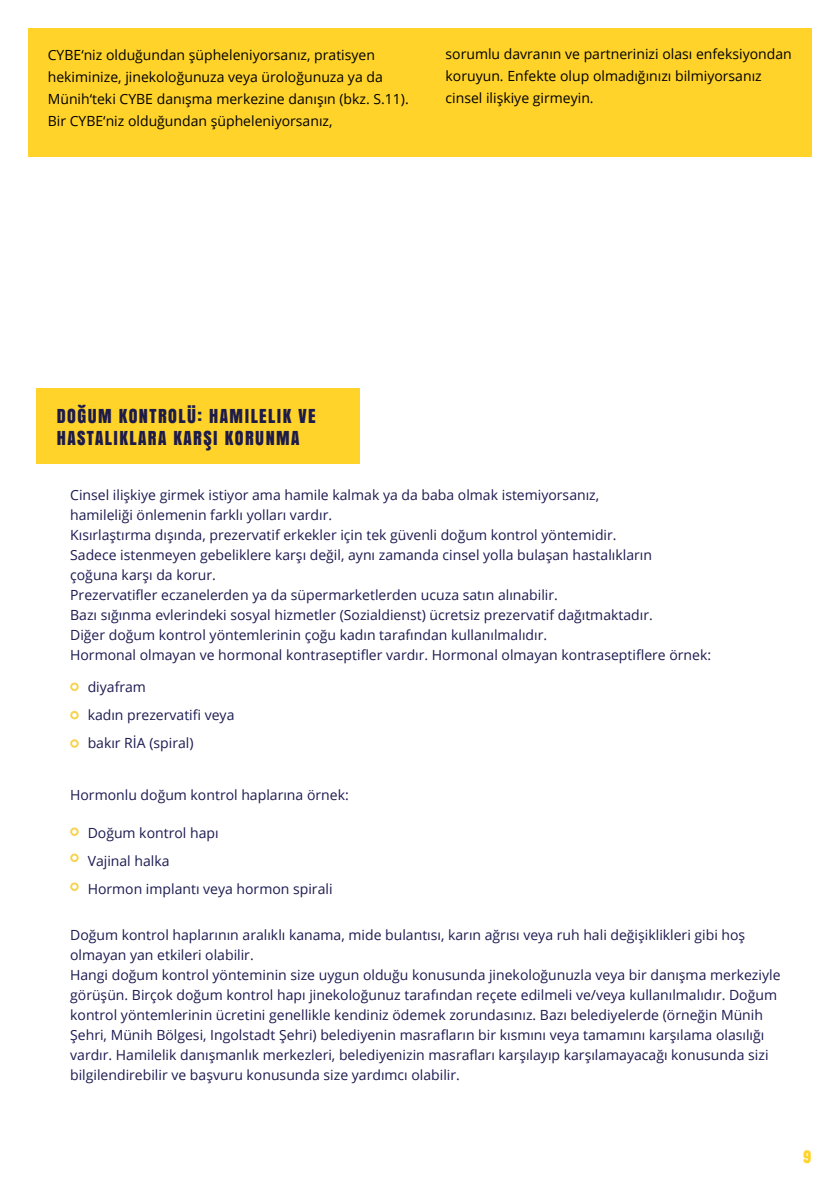
<style>
.page{position:relative;width:840px;height:1191px;background:#fff}
.page>*{position:absolute;margin:0;border:0;box-sizing:border-box;transform-origin:0 0}
.t1{font:18px "Anton";letter-spacing:.08em;color:#1d1b49}
.t2{font:16px "Anton";color:#ffd32a}
.t3{font:14px/20px "Open Sans";color:#1c1b51}
.t4{font:14px/22px "Open Sans";color:#000}
</style>
<div class="page">
<div style="left:28px;top:28px;width:783px;height:128px;background:#ffd32a"></div>
<div style="left:36px;top:388px;width:323px;height:76px;background:#ffd32a"></div>
<div style="left:70px;top:682px;width:9px;height:9px;border:2px solid #f8d352;border-radius:50%"></div>
<div style="left:70px;top:711px;width:9px;height:8px;border:2px solid #f8d352;border-radius:50%"></div>
<div style="left:70px;top:739px;width:9px;height:9px;border:2px solid #f8d352;border-radius:50%"></div>
<div style="left:70px;top:827px;width:9px;height:9px;border:2px solid #f8d352;border-radius:50%"></div>
<div style="left:70px;top:853px;width:9px;height:9px;border:2px solid #f8d352;border-radius:50%"></div>
<div style="left:70px;top:882px;width:9px;height:9px;border:2px solid #f8d352;border-radius:50%"></div>
<p class="t4" style="left:48px;top:44px;width:362px">CYBE‘niz olduğundan şüpheleniyorsanız, pratisyen hekiminize, jinekoloğunuza veya üroloğunuza ya da Münih‘teki CYBE danışma merkezine danışın (bkz. S.11).<br>Bir CYBE‘niz olduğundan şüpheleniyorsanız,</p>
<p class="t4" style="left:445px;top:43px;width:347px">sorumlu davranın ve partnerinizi olası enfeksiyondan koruyun. Enfekte olup olmadığınızı bilmiyorsanız cinsel ilişkiye girmeyin.</p>
<p class="t1" style="left:57px;top:401px;width:260px">DOĞUM KONTROLÜ: HAMILELIK VE</p>
<p class="t1" style="left:57px;top:423px;width:244px">HASTALIKLARA KARŞI KORUNMA</p>
<p class="t3" style="left:70px;top:484px;width:530px">Cinsel ilişkiye girmek istiyor ama hamile kalmak ya da baba olmak istemiyorsanız,</p>
<p class="t3" style="left:70px;top:504px;width:263px">hamileliği önlemenin farklı yolları vardır.</p>
<p class="t3" style="left:70px;top:524px;width:547px">Kısırlaştırma dışında, prezervatif erkekler için tek güvenli doğum kontrol yöntemidir.</p>
<p class="t3" style="left:70px;top:544px;width:583px">Sadece istenmeyen gebeliklere karşı değil, aynı zamanda cinsel yolla bulaşan hastalıkların</p>
<p class="t3" style="left:70px;top:564px;width:147px">çoğuna karşı da korur.</p>
<p class="t3" style="left:70px;top:584px;width:489px">Prezervatifler eczanelerden ya da süpermarketlerden ucuza satın alınabilir.</p>
<p class="t3" style="left:70px;top:604px;width:583px">Bazı sığınma evlerindeki sosyal hizmetler (Sozialdienst) ücretsiz prezervatif dağıtmaktadır.</p>
<p class="t3" style="left:70px;top:624px;width:478px">Diğer doğum kontrol yöntemlerinin çoğu kadın tarafından kullanılmalıdır.</p>
<p class="t3" style="left:70px;top:644px;width:642px">Hormonal olmayan ve hormonal kontraseptifler vardır. Hormonal olmayan kontraseptiflere örnek:</p>
<p class="t3" style="left:88px;top:676px;width:60px">diyafram</p>
<p class="t3" style="left:88px;top:704px;width:148px">kadın prezervatifi veya</p>
<p class="t3" style="left:88px;top:732px;width:107px">bakır RİA (spiral)</p>
<p class="t3" style="left:70px;top:784px;width:280px">Hormonlu doğum kontrol haplarına örnek:</p>
<p class="t3" style="left:88px;top:822px;width:132px">Doğum kontrol hapı</p>
<p class="t3" style="left:88px;top:850px;width:83px">Vajinal halka</p>
<p class="t3" style="left:88px;top:878px;width:246px">Hormon implantı veya hormon spirali</p>
<p class="t3" style="left:70px;top:924px;width:676px">Doğum kontrol haplarının aralıklı kanama, mide bulantısı, karın ağrısı veya ruh hali değişiklikleri gibi hoş olmayan yan etkileri olabilir.</p>
<p class="t3" style="left:70px;top:964px;width:711px">Hangi doğum kontrol yönteminin size uygun olduğu konusunda jinekoloğunuzla veya bir danışma merkeziyle görüşün. Birçok doğum kontrol hapı jinekoloğunuz tarafından reçete edilmeli ve/veya kullanılmalıdır. Doğum kontrol yöntemlerinin ücretini genellikle kendiniz ödemek zorundasınız. Bazı belediyelerde (örneğin Münih Şehri, Münih Bölgesi, Ingolstadt Şehri) belediyenin masrafların bir kısmını veya tamamını karşılama olasılığı vardır. Hamilelik danışmanlık merkezleri, belediyenizin masrafları karşılayıp karşılamayacağı konusunda sizi bilgilendirebilir ve başvuru konusunda size yardımcı olabilir.</p>
<p class="t2" style="left:802px;top:1143px;width:10px">9</p>
</div>
